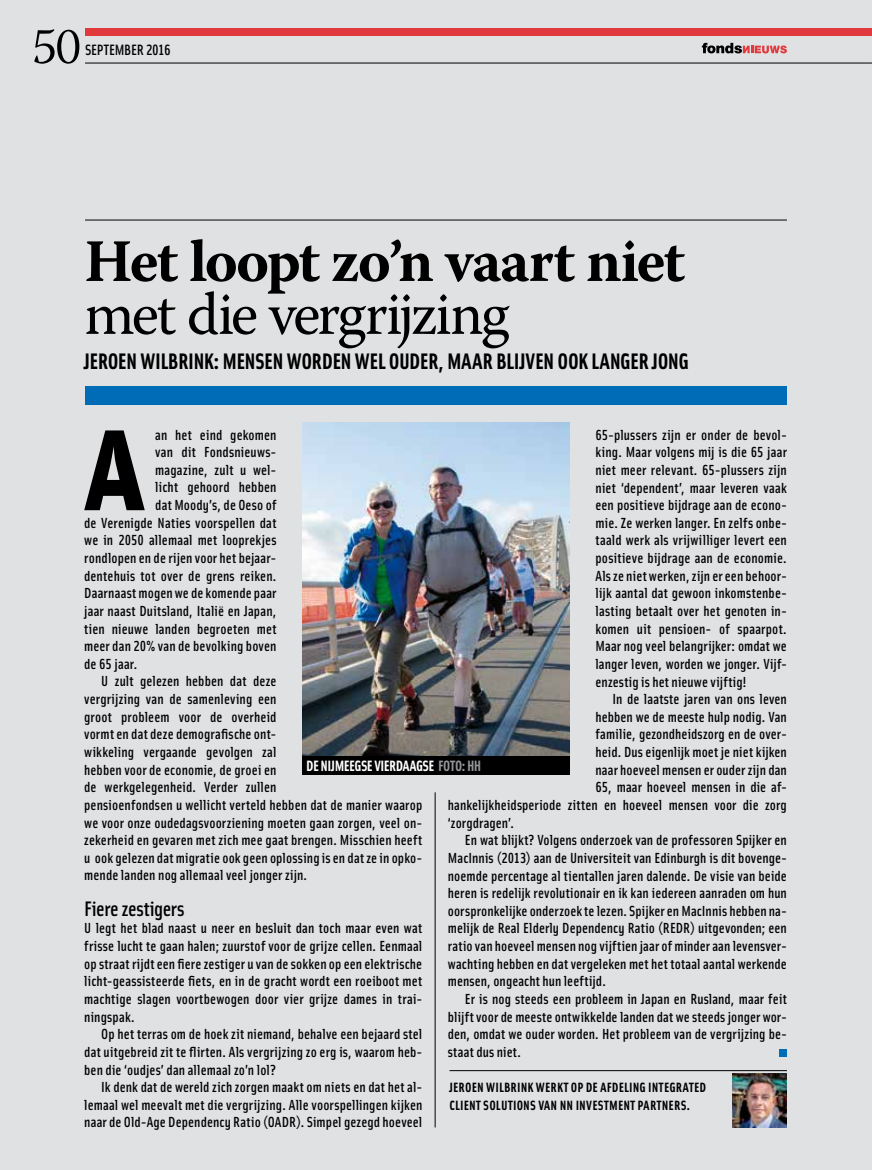
<style>
.page{position:relative;width:872px;height:1170px;background:#fff}
.page>*{position:absolute;margin:0;border:0;box-sizing:border-box;transform-origin:0 0}
.t1{font:900 115.5px "Solex";color:#000}
.t2{font:700 60px "Warnock Pro";letter-spacing:-.03em;color:#000}
.t3{font:60px "Warnock Pro";letter-spacing:-.045em;color:#000}
.t4{font:300 51px "Warnock Pro";color:#000}
.t5{font:700 22.5px "Solex";letter-spacing:-.03em;color:#000}
.t6{font:21px "Solex Medium Lining";letter-spacing:-.015em;color:#000}
.t7{font:700 15px "Solex";letter-spacing:-.035em;color:#fff}
.t8{font:500 15px "Solex";letter-spacing:-.02em;color:#000}
.t9{font:14.7px/17.5px "Solex Medium Lining";letter-spacing:.005em;color:#000;text-align:justify}
.t10{font:700 13.5px/17.7px "Solex";letter-spacing:.01em;color:#000}
.s1{font-family:"Solex Medium Lining";font-weight:400}
.s2{color:#939598}
</style>
<div class="page">
<div style="left:0;top:0;width:872px;height:1169px;background:#e0e1e3"></div>
<img style="left:302px;top:422px;width:268px;height:334px">
<div style="left:85px;top:387px;width:702px;height:18px;background:#006bb6"></div>
<hr style="left:85px;top:220px;width:702px;height:1px;background:#000">
<hr style="left:435px;top:792px;width:1px;height:335px;background:#000">
<img style="left:733px;top:1073px;width:54px;height:54px">
<hr style="left:449px;top:1070px;width:338px;height:1px;background:#000">
<div style="left:779px;top:1049px;width:8px;height:7px;background:#006bb6"></div>
<div style="left:302px;top:756px;width:268px;height:18px;background:#000"></div>
<div style="left:85px;top:29px;width:787px;height:7px;background:#e03a3e"></div>
<svg style="left:702px;top:43px;width:85px;height:10px"></svg>
<hr style="left:85px;top:63px;width:787px;height:1px;background:#000">
<h3 class="t4" style="left:32px;top:16px;width:50px">50</h3>
<p class="t8" style="left:85px;top:40px;width:87px">SEPTEMBER <span class="s1">2016</span></p>
<h2 class="t2" style="left:84px;top:225px;width:602px">Het loopt zo’n vaart niet</h2>
<h2 class="t3" style="left:84px;top:278px;width:427px">met die vergrijzing</h2>
<h3 class="t5" style="left:84px;top:346px;width:606px">JEROEN WILBRINK: MENSEN WORDEN WEL OUDER, MAAR BLIJVEN OOK LANGER JONG</h3>
<p class="t9" style="left:595px;top:425px;width:193px">65-plussers zijn er onder de bevol&shy;king. Maar volgens mij is die 65 jaar niet meer relevant. 65-plussers zijn niet ‘dependent’, maar leveren vaak een positieve bijdrage aan de econo&shy;mie. Ze werken langer. En zelfs onbe&shy;taald werk als vrijwilliger levert een positieve bijdrage aan de economie.<br>Als ze niet werken, zijn er een behoor&shy;lijk aantal dat gewoon inkomstenbe&shy;lasting betaalt over het genoten in&shy;komen uit pensioen- of spaarpot.<br>Maar nog veel belangrijker: omdat we langer leven, worden we jonger. Vijf&shy;enzestig is het nieuwe vijftig!</p>
<p class="t9" style="left:612px;top:689px;width:176px">In de laatste jaren van ons leven</p>
<p class="t9" style="left:595px;top:707px;width:193px">hebben we de meeste hulp nodig. Van</p>
<p class="t9" style="left:595px;top:724px;width:193px">familie, gezondheidszorg en de over-</p>
<p class="t9" style="left:595px;top:742px;width:193px">heid. Dus eigenlijk moet je niet kijken</p>
<p class="t9" style="left:595px;top:760px;width:193px">naar hoeveel mensen er ouder zijn dan</p>
<p class="t9" style="left:595px;top:777px;width:193px">65, maar hoeveel mensen in die af-</p>
<p class="t9" style="left:448px;top:795px;width:340px">hankelijkheidsperiode zitten en hoeveel mensen voor die zorg</p>
<p class="t9" style="left:448px;top:813px;width:68px">‘zorgdragen’.</p>
<p class="t9" style="left:465px;top:830px;width:323px">En wat blijkt? Volgens onderzoek van de professoren Spijker en</p>
<p class="t9" style="left:448px;top:848px;width:340px">MacInnis (2013) aan de Universiteit van Edinburgh is dit bovenge-</p>
<p class="t9" style="left:448px;top:865px;width:340px">noemde percentage al tientallen jaren dalende. De visie van beide</p>
<p class="t9" style="left:448px;top:883px;width:340px">heren is redelijk revolutionair en ik kan iedereen aanraden om hun</p>
<p class="t9" style="left:448px;top:901px;width:340px">oorspronkelijke onderzoek te lezen. Spijker en MacInnis hebben na-</p>
<p class="t9" style="left:448px;top:918px;width:340px">melijk de Real Elderly Dependency Ratio (REDR) uitgevonden; een</p>
<p class="t9" style="left:448px;top:936px;width:340px">ratio van hoeveel mensen nog vijftien jaar of minder aan levensver-</p>
<p class="t9" style="left:448px;top:954px;width:340px">wachting hebben en dat vergeleken met het totaal aantal werkende</p>
<p class="t9" style="left:448px;top:971px;width:160px">mensen, ongeacht hun leeftijd.</p>
<p class="t9" style="left:465px;top:989px;width:323px">Er is nog steeds een probleem in Japan en Rusland, maar feit</p>
<p class="t9" style="left:448px;top:1006px;width:340px">blijft voor de meeste ontwikkelde landen dat we steeds jonger wor-</p>
<p class="t9" style="left:448px;top:1024px;width:340px">den, omdat we ouder worden. Het probleem van de vergrijzing be-</p>
<p class="t9" style="left:448px;top:1042px;width:75px">staat dus niet.</p>
<p class="t9" style="left:155px;top:425px;width:123px">an het eind gekomen</p>
<p class="t9" style="left:155px;top:442px;width:123px">van dit Fondsnieuws-</p>
<p class="t9" style="left:155px;top:460px;width:123px">magazine, zult u wel-</p>
<p class="t9" style="left:155px;top:478px;width:123px">licht gehoord hebben</p>
<p class="t9" style="left:155px;top:495px;width:123px">dat Moody’s, de Oeso of</p>
<p class="t9" style="left:84px;top:513px;width:194px">de Verenigde Naties voorspellen dat</p>
<p class="t9" style="left:84px;top:531px;width:194px">we in 2050 allemaal met looprekjes</p>
<p class="t9" style="left:84px;top:548px;width:194px">rondlopen en de rijen voor het bejaar-</p>
<p class="t9" style="left:84px;top:566px;width:194px">dentehuis tot over de grens reiken.</p>
<p class="t9" style="left:84px;top:583px;width:194px">Daarnaast mogen we de komende paar</p>
<p class="t9" style="left:84px;top:601px;width:194px">jaar naast Duitsland, Italië en Japan,</p>
<p class="t9" style="left:84px;top:619px;width:194px">tien nieuwe landen begroeten met</p>
<p class="t9" style="left:84px;top:636px;width:194px">meer dan 20% van de bevolking boven</p>
<p class="t9" style="left:84px;top:654px;width:55px">de 65 jaar.</p>
<p class="t9" style="left:101px;top:672px;width:177px">U zult gelezen hebben dat deze</p>
<p class="t9" style="left:84px;top:689px;width:194px">vergrijzing van de samenleving een</p>
<p class="t9" style="left:84px;top:707px;width:194px">groot probleem voor de overheid</p>
<p class="t9" style="left:84px;top:724px;width:194px">vormt en dat deze demografische ont-</p>
<p class="t9" style="left:84px;top:742px;width:194px">wikkeling vergaande gevolgen zal</p>
<p class="t9" style="left:84px;top:760px;width:194px">hebben voor de economie, de groei en</p>
<p class="t9" style="left:84px;top:777px;width:194px">de werkgelegenheid. Verder zullen</p>
<p class="t9" style="left:84px;top:795px;width:340px">pensioenfondsen u wellicht verteld hebben dat de manier waarop</p>
<p class="t9" style="left:84px;top:813px;width:340px">we voor onze oudedagsvoorziening moeten gaan zorgen, veel on-</p>
<p class="t9" style="left:84px;top:830px;width:340px">zekerheid en gevaren met zich mee gaat brengen. Misschien heeft</p>
<p class="t9" style="left:84px;top:848px;width:340px">u ook gelezen dat migratie ook geen oplossing is en dat ze in opko-</p>
<p class="t9" style="left:84px;top:865px;width:225px">mende landen nog allemaal veel jonger zijn.</p>
<h3 class="t6" style="left:84px;top:894px;width:102px">Fiere zestigers</h3>
<p class="t9" style="left:84px;top:918px;width:340px">U legt het blad naast u neer en besluit dan toch maar even wat frisse lucht te gaan halen; zuurstof voor de grijze cellen. Eenmaal op straat rijdt een fiere zestiger u van de sokken op een elektrische licht-geassisteerde fiets, en in de gracht wordt een roeiboot met machtige slagen voortbewogen door vier grijze dames in trai&shy;ningspak.</p>
<p class="t9" style="left:84px;top:1024px;width:340px;text-indent:17px">Op het terras om de hoek zit niemand, behalve een bejaard stel dat uitgebreid zit te flirten. Als vergrijzing zo erg is, waarom heb&shy;ben die ‘oudjes’ dan allemaal zo’n lol?</p>
<p class="t9" style="left:84px;top:1077px;width:340px;text-indent:17px">Ik denk dat de wereld zich zorgen maakt om niets en dat het al&shy;lemaal wel meevalt met die vergrijzing. Alle voorspellingen kijken naar de Old-Age Dependency Ratio (OADR). Simpel gezegd hoeveel</p>
<h1 class="t1" style="left:87px;top:389px;width:58px">A</h1>
<p class="t7" style="left:306px;top:755px;width:177px">DE NIJMEEGSE VIERDAAGSE <span class="s2">FOTO: HH</span></p>
<p class="t10" style="left:449px;top:1077px;width:258px">JEROEN WILBRINK WERKT OP DE AFDELING INTEGRATED<br>CLIENT SOLUTIONS VAN NN INVESTMENT PARTNERS.</p>
</div>
